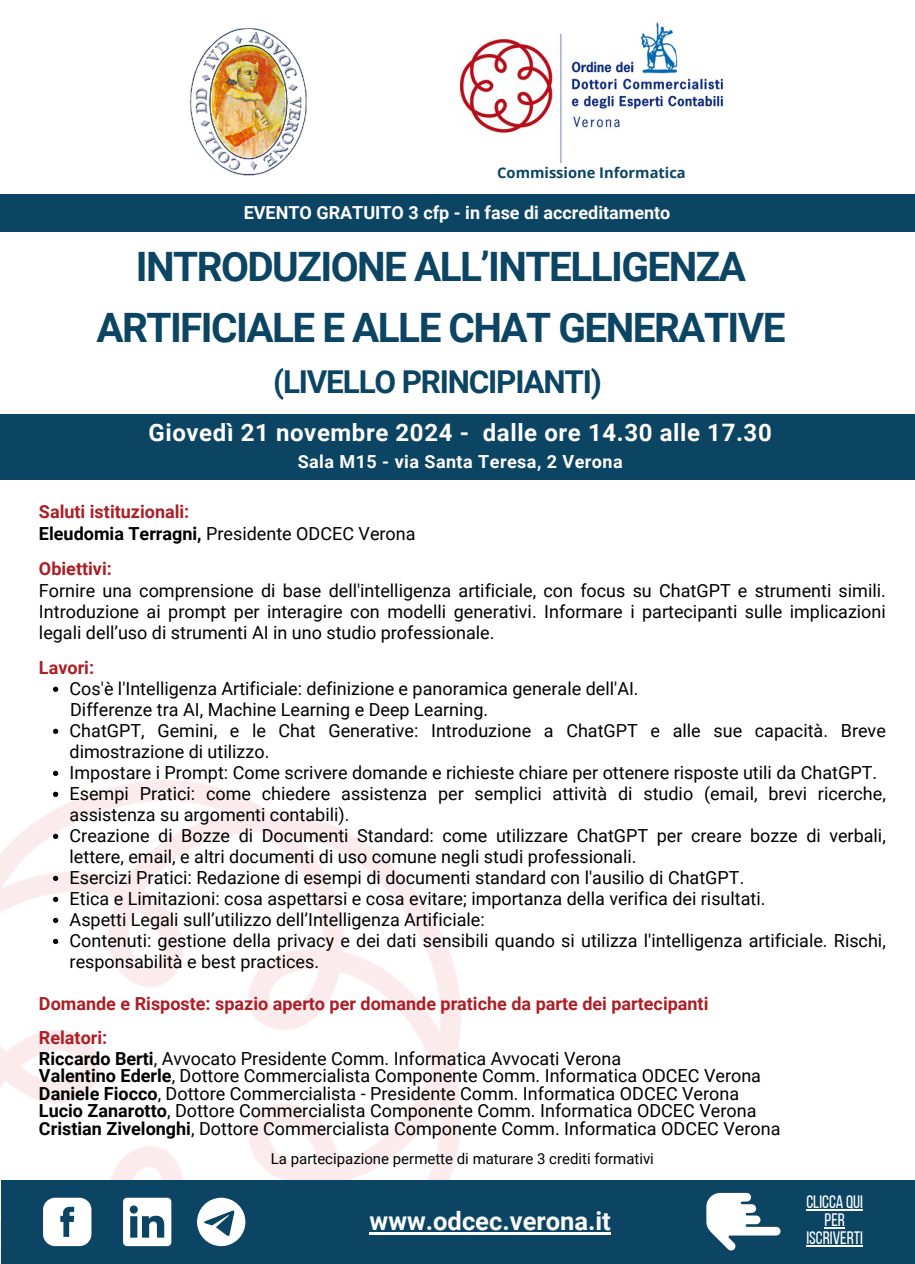
<style>
.page{position:relative;width:915px;height:1264px;background:#fff}
.page>*{position:absolute;margin:0;border:0;box-sizing:border-box;transform-origin:0 0}
.t1{font:700 40.5px/60.8px "Roboto";letter-spacing:-.035em;color:#0c4563;text-align:center}
.t2{font:700 31.5px "Roboto";letter-spacing:-.035em;color:#0c4563}
.t3{font:700 25.5px "Roboto";color:#fff}
.t4{font:700 24px "Roboto";letter-spacing:.025em;color:#fff}
.t5{font:18px/21px "Roboto";color:#000}
.t6{font:700 18px "Roboto";color:#ac1f26}
.t7{font:700 18px "Roboto";color:#fff}
.t8{font:700 18px "Roboto";letter-spacing:.025em;color:#fff}
.t9{font:18px/18px "Bebas Neue";color:#fff;text-align:center}
.t10{font:15px "Roboto";color:#000}
.t11{font:700 14.7px "Open Sans";color:#0c4563}
.s1{font-weight:700;color:#ac1f26}
.s2{font-weight:700}
</style>
<div class="page">
<div style="left:1px;top:1180px;width:913px;height:83px;background:#0c4563"></div>
<svg style="left:43px;top:1197px;width:48px;height:49px;background:#d5dfe4"></svg>
<svg style="left:123px;top:1197px;width:48px;height:49px"></svg>
<svg style="left:197px;top:1197px;width:48px;height:49px"></svg>
<svg style="left:706px;top:1192px;width:74px;height:58px"></svg>
<hr style="left:806px;top:1209px;width:57px;height:1px;background:#fff">
<svg style="left:824px;top:1227px;width:21px;height:1px"></svg>
<hr style="left:806px;top:1245px;width:57px;height:1px;background:#fff">
<hr style="left:369px;top:1232px;width:242px;height:2px;background:#fff">
<div style="left:0;top:414px;width:914px;height:66px;background:#0c4563"></div>
<svg style="left:53px;top:686px;width:5px;height:6px"></svg>
<svg style="left:53px;top:728px;width:5px;height:6px"></svg>
<svg style="left:53px;top:770px;width:5px;height:6px"></svg>
<svg style="left:53px;top:791px;width:5px;height:6px"></svg>
<svg style="left:53px;top:833px;width:5px;height:6px"></svg>
<svg style="left:53px;top:875px;width:5px;height:6px"></svg>
<svg style="left:53px;top:896px;width:5px;height:6px"></svg>
<svg style="left:53px;top:917px;width:5px;height:6px"></svg>
<svg style="left:53px;top:938px;width:5px;height:6px"></svg>
<div style="left:0;top:194px;width:915px;height:37px;background:#0c4563"></div>
<img style="left:459px;top:21px;width:264px;height:143px">
<img style="left:190px;top:28px;width:117px;height:148px">
<p class="t11" style="left:497px;top:163px;width:190px">Commissione Informatica</p>
<h4 class="t7" style="left:244px;top:202px;width:428px">EVENTO GRATUITO 3 cfp - in fase di accreditamento</h4>
<p class="t1" style="left:96px;top:237px;width:690px">INTRODUZIONE ALL’INTELLIGENZA<br>ARTIFICIALE E ALLE CHAT GENERATIVE</p>
<p class="t2" style="left:273px;top:363px;width:330px">(LIVELLO PRINCIPIANTI)</p>
<h3 class="t4" style="left:148px;top:419px;width:625px">Giovedì 21 novembre 2024 - dalle ore 14.30 alle 17.30</h3>
<h3 class="t8" style="left:298px;top:452px;width:326px">Sala M15 - via Santa Teresa, 2 Verona</h3>
<h1 class="t5" style="left:39px;top:500px;width:378px;line-height:22.8px"><span class="s1">Saluti istituzionali:<br></span><span class="s2">Eleudomia Terragni,</span> Presidente ODCEC Verona</h1>
<h2 class="t5" style="left:39px;top:559px;width:848px"><span class="s1">Obiettivi:<br></span>Fornire una comprensione di base dell'intelligenza artificiale, con focus su ChatGPT e strumenti simili.<br>Introduzione ai prompt per interagire con modelli generativi. Informare i partecipanti sulle implicazioni legali dell’uso di strumenti AI in uno studio professionale.</h2>
<h4 class="t6" style="left:39px;top:657px;width:57px">Lavori:</h4>
<h4 class="t5" style="left:70px;top:678px;width:570px">Cos'è l'Intelligenza Artificiale: definizione e panoramica generale dell'AI.</h4>
<h3 class="t5" style="left:70px;top:699px;width:419px">Differenze tra AI, Machine Learning e Deep Learning.</h3>
<p class="t5" style="left:70px;top:720px;width:817px">ChatGPT, Gemini, e le Chat Generative: Introduzione a ChatGPT e alle sue capacità. Breve dimostrazione di utilizzo.</p>
<h4 class="t5" style="left:70px;top:762px;width:809px">Impostare i Prompt: Come scrivere domande e richieste chiare per ottenere risposte utili da ChatGPT.</h4>
<p class="t5" style="left:70px;top:783px;width:817px">Esempi Pratici: come chiedere assistenza per semplici attività di studio (email, brevi ricerche, assistenza su argomenti contabili).</p>
<p class="t5" style="left:70px;top:825px;width:817px">Creazione di Bozze di Documenti Standard: come utilizzare ChatGPT per creare bozze di verbali, lettere, email, e altri documenti di uso comune negli studi professionali.</p>
<p class="t5" style="left:70px;top:867px;width:676px">Esercizi Pratici: Redazione di esempi di documenti standard con l'ausilio di ChatGPT.</p>
<p class="t5" style="left:70px;top:888px;width:697px">Etica e Limitazioni: cosa aspettarsi e cosa evitare; importanza della verifica dei risultati.</p>
<p class="t5" style="left:70px;top:909px;width:417px">Aspetti Legali sull’utilizzo dell’Intelligenza Artificiale:</p>
<p class="t5" style="left:70px;top:930px;width:817px">Contenuti: gestione della privacy e dei dati sensibili quando si utilizza l'intelligenza artificiale. Rischi, responsabilità e best practices.</p>
<p class="t6" style="left:39px;top:993px;width:671px">Domande e Risposte: spazio aperto per domande pratiche da parte dei partecipanti</p>
<p class="t6" style="left:39px;top:1027px;width:70px">Relatori:</p>
<h3 class="t5" style="left:39px;top:1049px;width:743px;line-height:17.5px"><span class="s2">Riccardo Berti</span>, Avvocato Presidente Comm. Informatica Avvocati Verona<br><span class="s2">Valentino Ederle</span>, Dottore Commercialista Componente Comm. Informatica ODCEC Verona <span class="s2">Daniele Fiocco</span>, Dottore Commercialista - Presidente Comm. Informatica ODCEC Verona <span class="s2">Lucio Zanarotto</span>, Dottore Commercialista Componente Comm. Informatica ODCEC Verona <span class="s2">Cristian Zivelonghi</span>, Dottore Commercialista Componente Comm. Informatica ODCEC Verona</h3>
<p class="t10" style="left:271px;top:1149px;width:384px">La partecipazione permette di maturare 3 crediti formativi</p>
<h5 class="t3" style="left:369px;top:1206px;width:243px">www.odcec.verona.it</h5>
<p class="t9" style="left:806px;top:1194px;width:58px">CLICCA QUI<br>PER<br>ISCRIVERTI</p>
</div>
